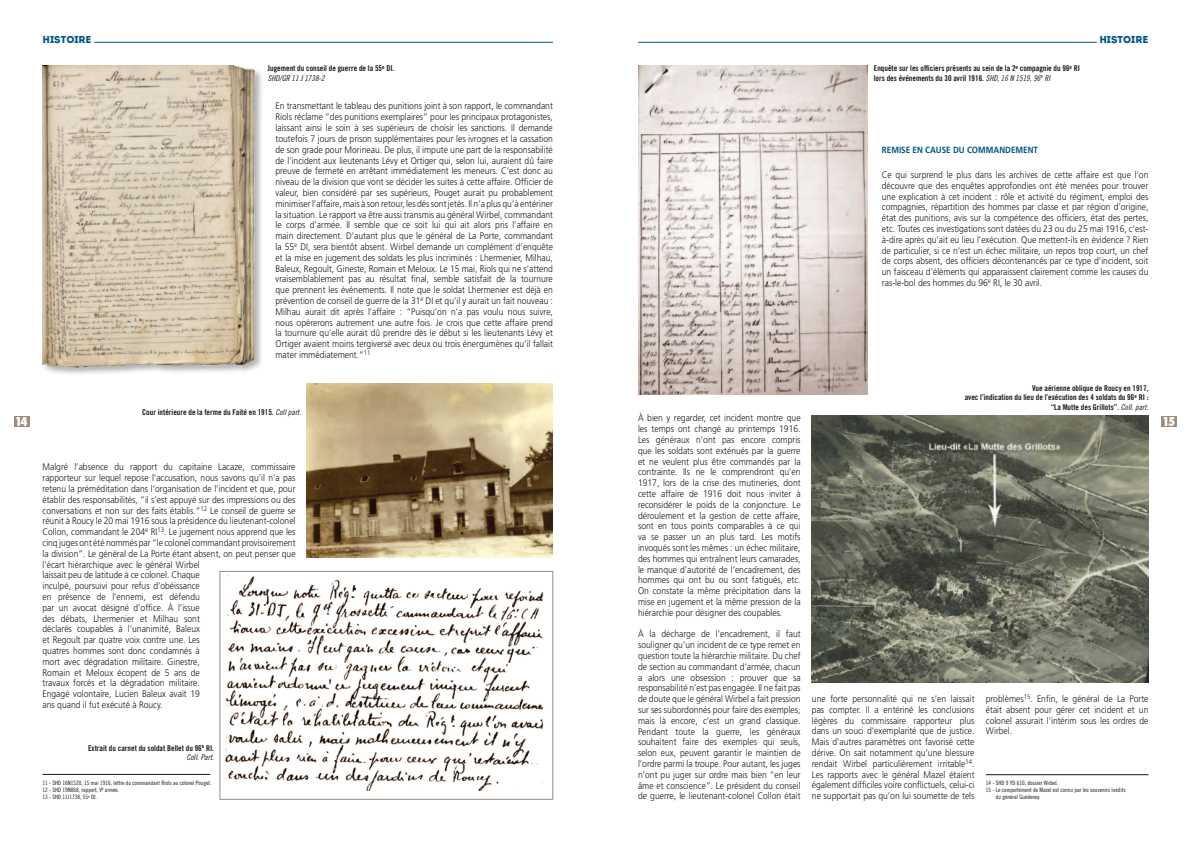
<style>
.page{position:relative;width:1191px;height:842px;background:#fff}
.page>*{position:absolute;margin:0;border:0;box-sizing:border-box;transform-origin:0 0}
.t1{font:800 condensed 12px "Futura";color:#fff}
.t2{font:10px "Intro";color:#005783}
.t3{font:300 9.5px/10.8px "Frutiger";color:#1a171c;text-align:justify;scale:.9 1}
.t4{font:700 9px "Frutiger";color:#005783;scale:.9 1}
.t5{font:8px/9.6px "Trade Gothic LT Std Bd Cn 20";color:#1a171c}
.t6{font:8px "Trade Gothic LT Std Cn 18 Obl";color:#1a171c}
.t7{font:6px/7.2px "Trade Gothic LT Std Cn 18";color:#1a171c}
.s1{font-family:"Trade Gothic LT Std Cn 18 Obl"}
</style>
<div class="page">
<hr style="left:94px;top:42px;width:459px;height:1px;background:#005783">
<div style="left:14px;top:416px;width:15px;height:10px;background:#9d8c7d"></div>
<img style="left:224px;top:574px;width:320px;height:217px">
<div style="left:220px;top:571px;width:333px;height:228px;border:1px solid #9d8c7d"></div>
<hr style="left:638px;top:42px;width:458px;height:1px;background:#005783">
<div style="left:1161px;top:416px;width:15px;height:10px;background:#9d8c7d"></div>
<hr style="left:43px;top:774px;width:167px;height:1px;background:#1a171c">
<hr style="left:986px;top:774px;width:162px;height:1px;background:#1a171c">
<img style="left:638px;top:65px;width:229px;height:330px">
<div style="left:41px;top:64px;width:223px;height:312px;background:#1a171c;opacity:.35"></div>
<img style="left:43px;top:65px;width:220px;height:303px">
<img style="left:812px;top:415px;width:336px;height:267px">
<img style="left:307px;top:384px;width:246px;height:174px">
<p class="t2" style="left:43px;top:33px;width:51px">HISTOIRE</p>
<p class="t5" style="left:268px;top:64px;width:128px">Jugement du conseil de guerre de la 55<sup>e</sup> DI.</p>
<p class="t6" style="left:268px;top:73px;width:58px">SHD/GR 11 J 1738-2</p>
<p class="t3" style="left:275px;top:101px;width:310px">En transmettant le tableau des punitions joint à son rapport, le commandant Riols réclame “des punitions exemplaires” pour les principaux protagonistes, laissant ainsi le soin à ses supérieurs de choisir les sanctions. Il demande toutefois 7 jours de prison supplémentaires pour les ivrognes et la cassation de son grade pour Morineau. De plus, il impute une part de la responsabilité de l’incident aux lieutenants Lévy et Ortiger qui, selon lui, auraient dû faire preuve de fermeté en arrêtant immédiatement les meneurs. C’est donc au niveau de la division que vont se décider les suites à cette affaire. Officier de valeur, bien considéré par ses supérieurs, Pouget aurait pu probablement minimiser l’affaire, mais à son retour, les dés sont jetés. Il n’a plus qu’à entériner la situation. Le rapport va être aussi transmis au général Wirbel, commandant le corps d’armée. Il semble que ce soit lui qui ait alors pris l’affaire en main directement. D’autant plus que le général de La Porte, commandant la 55<sup>e</sup> DI, sera bientôt absent. Wirbel demande un complément d’enquête et la mise en jugement des soldats les plus incriminés : Lhermenier, Milhau, Baleux, Regoult, Gineste, Romain et Meloux. Le 15 mai, Riols qui ne s’attend vraisemblablement pas au résultat final, semble satisfait de la tournure que prennent les événements. Il note que le soldat Lhermenier est déjà en prévention de conseil de guerre de la 31<sup>e</sup> DI et qu’il y aurait un fait nouveau :<br>Milhau aurait dit après l’affaire : “Puisqu’on n’a pas voulu nous suivre, nous opérerons autrement une autre fois. Je crois que cette affaire prend la tournure qu’elle aurait dû prendre dès le début si les lieutenants Lévy et Ortiger avaient moins tergiversé avec deux ou trois énergumènes qu’il fallait mater immédiatement.”<sup>11</sup></p>
<p class="t1" style="left:15px;top:413px;width:15px">14</p>
<p class="t5" style="left:142px;top:407px;width:160px">Cour intérieure de la ferme du Faité en 1915. <span class="s1">Coll part.</span></p>
<p class="t3" style="left:43px;top:462px;width:283px;text-align:left">Malgré l’absence du rapport du capitaine Lacaze, commissaire rapporteur sur lequel repose l’accusation, nous savons qu’il n’a pas retenu la préméditation dans l’organisation de l’incident et que, pour établir des responsabilités, “il s’est appuyé sur des impressions ou des conversations et non sur des faits établis.”<sup>12</sup> Le conseil de guerre se réunit à Roucy le 20 mai 1916 sous la présidence du lieutenant-colonel Collon, commandant le 204<sup>e</sup> RI<sup>13</sup>. Le jugement nous apprend que les cinq juges ont été nommés par “le colonel commandant provisoirement la division”. Le général de La Porte étant absent, on peut penser que l’écart hiérarchique avec le général Wirbel<br>laissait peu de latitude à ce colonel. Chaque<br>inculpé, poursuivi pour refus d’obéissance<br>en présence de l’ennemi, est défendu<br>par un avocat désigné d’office. À l’issue<br>des débats, Lhermenier et Milhau sont<br>déclarés coupables à l’unanimité, Baleux<br>et Regoult par quatre voix contre une. Les<br>quatres hommes sont donc condamnés à<br>mort avec dégradation militaire. Ginestre,<br>Romain et Meloux écopent de 5 ans de<br>travaux forcés et la dégradation militaire.<br>Engagé volontaire, Lucien Baleux avait 19<br>ans quand il fut exécuté à Roucy.</p>
<p class="t5" style="left:88px;top:743px;width:127px">Extrait du carnet du soldat Bellet du 96<sup>e</sup> RI.</p>
<p class="t6" style="left:186px;top:752px;width:29px">Coll. Part.</p>
<p class="t7" style="left:43px;top:779px;width:170px">11 - SHD 16N1520, 15 mai 1916, lettre du commandant Riols au colonel Pouget.<br>12 - SHD 19N868, rapport, V<sup>e</sup> armée.<br>13 - SHD 11J1738, 55<sup>e</sup> DI.</p>
<p class="t5" style="left:874px;top:64px;width:208px">Enquête sur les officiers présents au sein de la 2<sup>e</sup> compagnie du 96<sup>e</sup> RI lors des événements du 30 avril 1916. <span class="s1">SHD, 16 N 1519, 96</span><sup>e</sup> <span class="s1">RI</span></p>
<p class="t2" style="left:1099px;top:33px;width:51px">HISTOIRE</p>
<p class="t4" style="left:882px;top:144px;width:175px">REMISE EN CAUSE DU COMMANDEMENT</p>
<p class="t3" style="left:882px;top:169px;width:298px">Ce qui surprend le plus dans les archives de cette affaire est que l’on découvre que des enquêtes approfondies ont été menées pour trouver une explication à cet incident : rôle et activité du régiment, emploi des compagnies, répartition des hommes par classe et par région d’origine, état des punitions, avis sur la compétence des officiers, état des pertes, etc. Toutes ces investigations sont datées du 23 ou du 25 mai 1916, c’est&shy;à-dire après qu’ait eu lieu l’exécution. Que mettent-ils en évidence ? Rien de particulier, si ce n’est un échec militaire, un repos trop court, un chef de corps absent, des officiers décontenancés par ce type d’incident, soit un faisceau d’éléments qui apparaissent clairement comme les causes du ras-le-bol des hommes du 96<sup>e</sup> RI, le 30 avril.</p>
<p class="t3" style="left:638px;top:413px;width:182px">À bien y regarder, cet incident montre que les temps ont changé au printemps 1916.<br>Les généraux n’ont pas encore compris que les soldats sont exténués par la guerre et ne veulent plus être commandés par la contrainte. Ils ne le comprendront qu’en 1917, lors de la crise des mutineries, dont cette affaire de 1916 doit nous inviter à reconsidérer le poids de la conjoncture. Le déroulement et la gestion de cette affaire, sont en tous points comparables à ce qui va se passer un an plus tard. Les motifs invoqués sont les mêmes : un échec militaire, des hommes qui entraînent leurs camarades, le manque d’autorité de l’encadrement, des hommes qui ont bu ou sont fatigués, etc.<br>On constate la même précipitation dans la mise en jugement et la même pression de la hiérarchie pour désigner des coupables.</p>
<p class="t3" style="left:638px;top:629px;width:182px">À la décharge de l’encadrement, il faut souligner qu’un incident de ce type remet en question toute la hiérarchie militaire. Du chef de section au commandant d’armée, chacun a alors une obsession : prouver que sa responsabilité n’est pas engagée. Il ne fait pas de doute que le général Wirbel a fait pression sur ses subordonnés pour faire des exemples, mais là encore, c’est un grand classique.<br>Pendant toute la guerre, les généraux souhaitent faire des exemples qui seuls, selon eux, peuvent garantir le maintien de l’ordre parmi la troupe. Pour autant, les juges n’ont pu juger sur ordre mais bien “en leur âme et conscience”. Le président du conseil de guerre, le lieutenant-colonel Collon était</p>
<p class="t5" style="left:964px;top:383px;width:185px;text-align:right">Vue aérienne oblique de Roucy en 1917,<br>avec l’indication du lieu de l’exécution des 4 soldats du 96<sup>e</sup> RI : “La Mutte des Grillots”. <span class="s1">Coll. part.</span></p>
<p class="t3" style="left:812px;top:693px;width:182px">une forte personnalité qui ne s’en laissait pas compter. Il a entériné les conclusions légères du commissaire rapporteur plus dans un souci d’exemplarité que de justice.<br>Mais d’autres paramètres ont favorisé cette dérive. On sait notamment qu’une blessure rendait Wirbel particulièrement irritable<sup>14</sup>.<br>Les rapports avec le général Mazel étaient également difficiles voire conflictuels, celui-ci ne supportait pas qu’on lui soumette de tels</p>
<p class="t3" style="left:986px;top:693px;width:182px">problèmes<sup>15</sup>. Enfin, le général de La Porte était absent pour gérer cet incident et un colonel assurait l’intérim sous les ordres de Wirbel.</p>
<p class="t7" style="left:986px;top:779px;width:74px">14 - SHD 9 YD 610, dossier Wirbel.</p>
<p class="t7" style="left:986px;top:786px;width:141px">15 - Le comportement de Mazel est connu par les souvenirs inédits</p>
<p class="t7" style="left:996px;top:794px;width:46px">du général Guédeney.</p>
<p class="t1" style="left:1162px;top:413px;width:15px">15</p>
</div>
